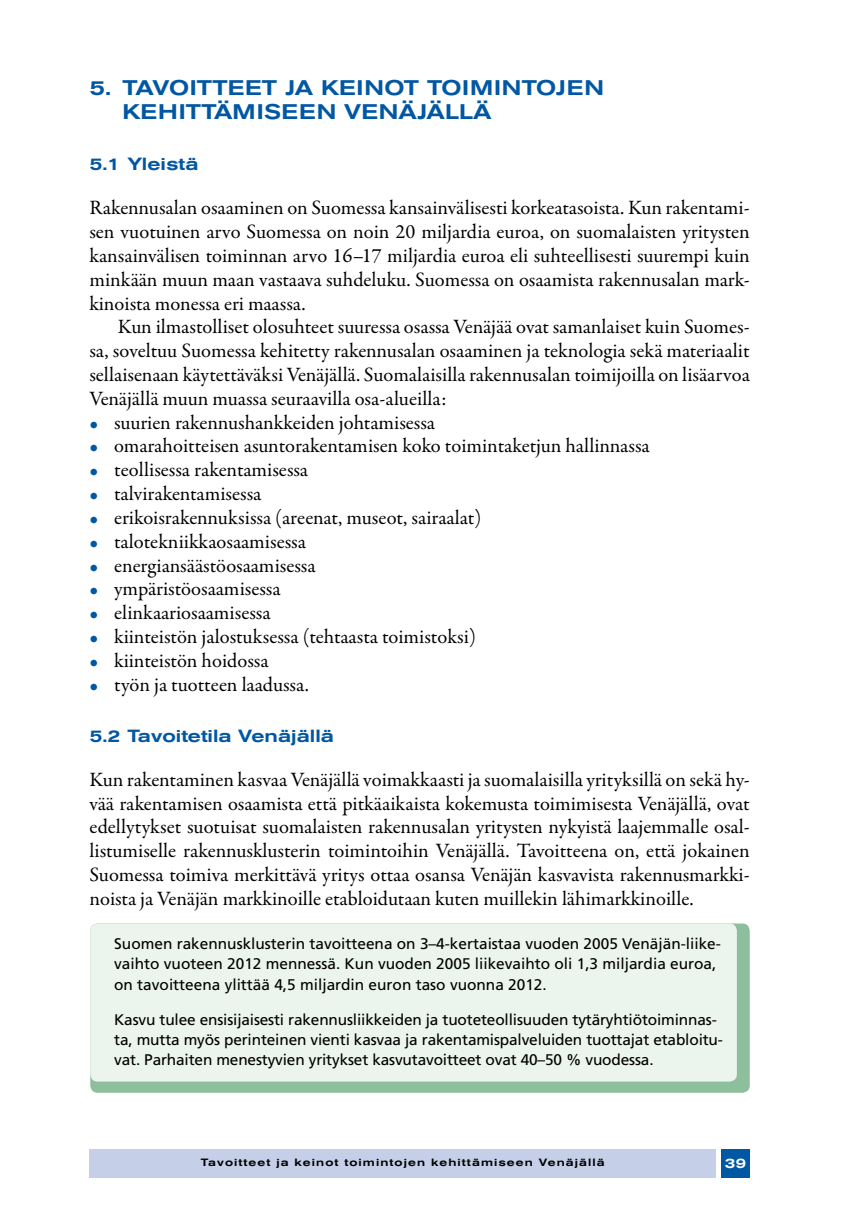
<style>
.page{position:relative;width:859px;height:1216px;background:#fff}
.page>*{position:absolute;margin:0;border:0;box-sizing:border-box;transform-origin:0 0}
.t1{font:500 expanded 21px/23.8px "Akzidenz Grotesk BE";letter-spacing:.02em;color:#0057a3}
.t2{font:20.47px/23.8px "Garamond Premr Pro";color:#000;text-align:justify}
.t3{font:500 expanded 17.5px "Akzidenz Grotesk BE";color:#0057a3}
.t4{font:15.4px/20.3px "Frutiger";letter-spacing:-.01em;color:#000}
.t5{font:500 expanded 14px "Akzidenz Grotesk BE";color:#fff}
.t6{font:500 expanded 10.5px "Akzidenz Grotesk BE";letter-spacing:.1em;color:#000}
.s1{color:#0057a3}
</style>
<div class="page">
<div style="left:721px;top:1149px;width:28px;height:28px;background:#0057a3"></div>
<div style="left:89px;top:1149px;width:627px;height:28px;background:#c5cfe8"></div>
<div style="left:90px;top:923px;width:659px;height:169px;background:#8ebf9c;border-radius:7px"></div>
<div style="left:90px;top:923px;width:646px;height:158px;background:#ebf4ed;border-radius:7px"></div>
<p class="t1" style="left:123px;top:76px;width:482px;text-indent:-33px">5. TAVOITTEET JA KEINOT TOIMINTOJEN<br>KEHITTÄMISEEN VENÄJÄLLÄ</p>
<p class="t3" style="left:89px;top:154px;width:111px">5.1 Yleistä</p>
<p class="t2" style="left:89px;top:196px;width:661px">Rakennusalan osaaminen on Suomessa kansainvälisesti korkeatasoista. Kun rakentami&shy;sen vuotuinen arvo Suomessa on noin 20 miljardia euroa, on suomalaisten yritysten kansainvälisen toiminnan arvo 16–17 miljardia euroa eli suhteellisesti suurempi kuin minkään muun maan vastaava suhdeluku. Suomessa on osaamista rakennusalan mark&shy;kinoista monessa eri maassa.</p>
<p class="t2" style="left:89px;top:315px;width:661px;text-indent:29px">Kun ilmastolliset olosuhteet suuressa osassa Venäjää ovat samanlaiset kuin Suomes&shy;sa, soveltuu Suomessa kehitetty rakennusalan osaaminen ja teknologia sekä materiaalit sellaisenaan käytettäväksi Venäjällä. Suomalaisilla rakennusalan toimijoilla on lisäarvoa Venäjällä muun muassa seuraavilla osa-alueilla:</p>
<p class="t2" style="left:89px;top:411px;width:347px"><span class="s1">•</span> suurien rakennushankkeiden johtamisessa</p>
<p class="t2" style="left:89px;top:434px;width:561px"><span class="s1">•</span> omarahoitteisen asuntorakentamisen koko toimintaketjun hallinnassa</p>
<p class="t2" style="left:89px;top:458px;width:220px"><span class="s1">•</span> teollisessa rakentamisessa</p>
<p class="t2" style="left:89px;top:482px;width:173px"><span class="s1">•</span> talvirakentamisessa</p>
<p class="t2" style="left:89px;top:506px;width:393px"><span class="s1">•</span> erikoisrakennuksissa (areenat, museot, sairaalat)</p>
<p class="t2" style="left:89px;top:530px;width:218px"><span class="s1">•</span> talotekniikkaosaamisessa</p>
<p class="t2" style="left:89px;top:553px;width:228px"><span class="s1">•</span> energiansäästöosaamisessa</p>
<p class="t2" style="left:89px;top:577px;width:193px"><span class="s1">•</span> ympäristöosaamisessa</p>
<p class="t2" style="left:89px;top:601px;width:182px"><span class="s1">•</span> elinkaariosaamisessa</p>
<p class="t2" style="left:89px;top:625px;width:388px"><span class="s1">•</span> kiinteistön jalostuksessa (tehtaasta toimistoksi)</p>
<p class="t2" style="left:89px;top:649px;width:180px"><span class="s1">•</span> kiinteistön hoidossa</p>
<p class="t2" style="left:89px;top:672px;width:221px"><span class="s1">•</span> työn ja tuotteen laadussa.</p>
<p class="t3" style="left:89px;top:725px;width:246px">5.2 Tavoitetila Venäjällä</p>
<p class="t2" style="left:89px;top:768px;width:661px">Kun rakentaminen kasvaa Venäjällä voimakkaasti ja suomalaisilla yrityksillä on sekä hy&shy;vää rakentamisen osaamista että pitkäaikaista kokemusta toimimisesta Venäjällä, ovat edellytykset suotuisat suomalaisten rakennusalan yritysten nykyistä laajemmalle osal&shy;listumiselle rakennusklusterin toimintoihin Venäjällä. Tavoitteena on, että jokainen Suomessa toimiva merkittävä yritys ottaa osansa Venäjän kasvavista rakennusmarkki&shy;noista ja Venäjän markkinoille etabloidutaan kuten muillekin lähimarkkinoille.</p>
<p class="t4" style="left:114px;top:933px;width:608px">Suomen rakennusklusterin tavoitteena on 3–4-kertaistaa vuoden 2005 Venäjän-liike&shy;vaihto vuoteen 2012 mennessä. Kun vuoden 2005 liikevaihto oli 1,3 miljardia euroa, on tavoitteena ylittää 4,5 miljardin euron taso vuonna 2012.</p>
<p class="t4" style="left:114px;top:1009px;width:610px">Kasvu tulee ensisijaisesti rakennusliikkeiden ja tuoteteollisuuden tytäryhtiötoiminnas&shy;ta, mutta myös perinteinen vienti kasvaa ja rakentamispalveluiden tuottajat etabloitu&shy;vat. Parhaiten menestyvien yritykset kasvutavoitteet ovat 40–50 % vuodessa.</p>
<p class="t6" style="left:201px;top:1155px;width:405px">Tavoitteet ja keinot toimintojen kehittämiseen Venäjällä</p>
<p class="t5" style="left:724px;top:1154px;width:11px">39</p>
</div>
